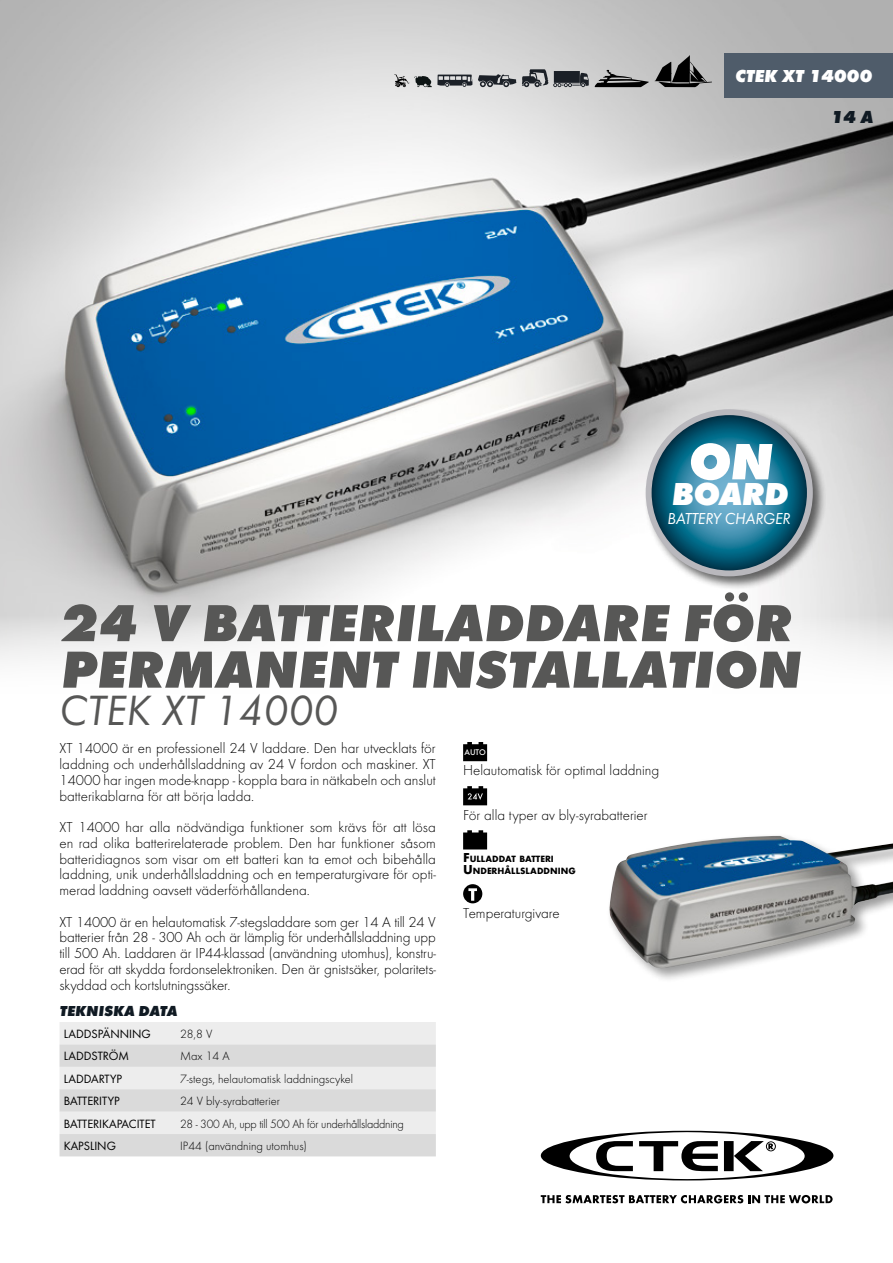
<style>
.page{position:relative;width:893px;height:1263px;background:#fff}
.page>*{position:absolute;margin:0;border:0;box-sizing:border-box;transform-origin:0 0}
.t1{font:italic 700 expanded 54px/46.5px "Futura";color:#575756}
.t2{font:italic 700 expanded 52.95px "Futura";color:#fff}
.t3{font:43.95px "Futura Boo Obl";color:#575756}
.t4{font:italic 700 expanded 33px "Futura";letter-spacing:-.02em;color:#fff}
.t5{font:italic 700 expanded 18px "Futura";color:#fff}
.t6{font:italic 700 expanded 18px "Futura";color:#101a23}
.t7{font:16.5px "Futura Boo Obl";letter-spacing:-.02em;color:#fff}
.t8{font:300 15px/15.8px "Futura";color:#000;text-align:justify}
.t9{font:italic 700 expanded 15px "Futura";color:#101a23}
.t10{font:300 12.45px "Futura";color:#000}
.t11{font:12.45px "Futura Boo";color:#000}
.t12{font:300 12.45px "Futura";letter-spacing:-.02em;color:#000}
.t13{font:700 9.45px/12px "Futura";color:#000}
.t14{font:500 8.55px "Futura";color:#fff}
.s1{font-size:13.5px}
</style>
<div class="page">
<img style="left:0;top:0;width:893px;height:660px">
<div style="left:724px;top:53px;width:169px;height:45px;background:#4f5c6a"></div>
<svg style="left:541px;top:1131px;width:292px;height:49px"></svg>
<svg style="left:541px;top:1195px;width:292px;height:8px"></svg>
<div style="left:606px;top:833px;width:287px;height:150px;background:#000;opacity:.4"></div>
<img style="left:609px;top:836px;width:284px;height:132px">
<svg style="left:522px;top:69px;width:67px;height:18px"></svg>
<svg style="left:478px;top:74px;width:38px;height:13px"></svg>
<svg style="left:394px;top:74px;width:78px;height:13px"></svg>
<svg style="left:595px;top:70px;width:54px;height:17px"></svg>
<svg style="left:655px;top:55px;width:57px;height:32px;background:#6c6c6c"></svg>
<div style="left:644px;top:407px;width:183px;height:183px;background:#000;opacity:.6"></div>
<svg style="left:645px;top:409px;width:168px;height:167px;background:#5a90a4"></svg>
<svg style="left:60px;top:1022px;width:376px;height:134px;background:#e3e3e3"></svg>
<svg style="left:463px;top:742px;width:24px;height:19px"></svg>
<svg style="left:463px;top:786px;width:24px;height:19px"></svg>
<svg style="left:463px;top:830px;width:24px;height:19px"></svg>
<svg style="left:463px;top:884px;width:19px;height:19px"></svg>
<p class="t5" style="left:735px;top:65px;width:138px">CTEK XT 14000</p>
<p class="t6" style="left:830px;top:106px;width:44px">14 A</p>
<h2 class="t2" style="left:687px;top:429px;width:86px">ON</h2>
<h3 class="t4" style="left:671px;top:474px;width:118px">BOARD</h3>
<p class="t7" style="left:667px;top:509px;width:125px">BATTERY CHARGER</p>
<h1 class="t1" style="left:60px;top:599px;width:742px">24 V BATTERILADDARE FÖR<br>PERMANENT INSTALLATION</h1>
<h3 class="t3" style="left:60px;top:684px;width:280px">CTEK XT 14000</h3>
<p class="t8" style="left:60px;top:740px;width:378px">XT 14000 är en professionell 24 V laddare. Den har utvecklats för laddning och underhållsladdning av 24 V fordon och maskiner. XT 14000 har ingen mode-knapp - koppla bara in nätkabeln och anslut batterikablarna för att börja ladda.</p>
<p class="t8" style="left:60px;top:819px;width:378px">XT 14000 har alla nödvändiga funktioner som krävs för att lösa en rad olika batterirelaterade problem. Den har funktioner såsom batteridiagnos som visar om ett batteri kan ta emot och bibehålla laddning, unik underhållsladdning och en temperaturgivare för opti&shy;merad laddning oavsett väderförhållandena.</p>
<p class="t8" style="left:60px;top:914px;width:378px">XT 14000 är en helautomatisk 7-stegsladdare som ger 14 A till 24 V batterier från 28 - 300 Ah och är lämplig för underhållsladdning upp till 500 Ah. Laddaren är IP44-klassad (användning utomhus), konstru&shy;erad för att skydda fordonselektroniken. Den är gnistsäker, polaritets&shy;skyddad och kortslutningssäker.</p>
<p class="t9" style="left:60px;top:1002px;width:119px">TEKNISKA DATA</p>
<p class="t11" style="left:64px;top:1026px;width:88px">LADDSPÄNNING</p>
<p class="t10" style="left:180px;top:1027px;width:34px">28,8 V</p>
<p class="t11" style="left:64px;top:1049px;width:67px">LADDSTRÖM</p>
<p class="t10" style="left:180px;top:1049px;width:51px">Max 14 A</p>
<p class="t11" style="left:64px;top:1071px;width:60px">LADDARTYP</p>
<p class="t10" style="left:180px;top:1071px;width:175px">7-stegs, helautomatisk laddningscykel</p>
<p class="t11" style="left:64px;top:1093px;width:57px">BATTERITYP</p>
<p class="t10" style="left:180px;top:1094px;width:102px">24 V bly-syrabatterier</p>
<p class="t11" style="left:64px;top:1116px;width:93px">BATTERIKAPACITET</p>
<p class="t12" style="left:180px;top:1116px;width:225px">28 - 300 Ah, upp till 500 Ah för underhållsladdning</p>
<p class="t11" style="left:64px;top:1138px;width:54px">KAPSLING</p>
<p class="t10" style="left:180px;top:1139px;width:128px">IP44 (användning utomhus)</p>
<p class="t14" style="left:464px;top:747px;width:23px">AUTO</p>
<p class="t8" style="left:463px;top:763px;width:198px">Helautomatisk för optimal laddning</p>
<p class="t8" style="left:463px;top:807px;width:186px">För alla typer av bly-syrabatterier</p>
<p class="t13" style="left:463px;top:852px;width:114px"><span class="s1">F</span>ULLADDAT BATTERI<br><span class="s1">U</span> NDERHÅLLSLADDNING</p>
<p class="t8" style="left:463px;top:905px;width:98px">Temperaturgivare</p>
</div>
